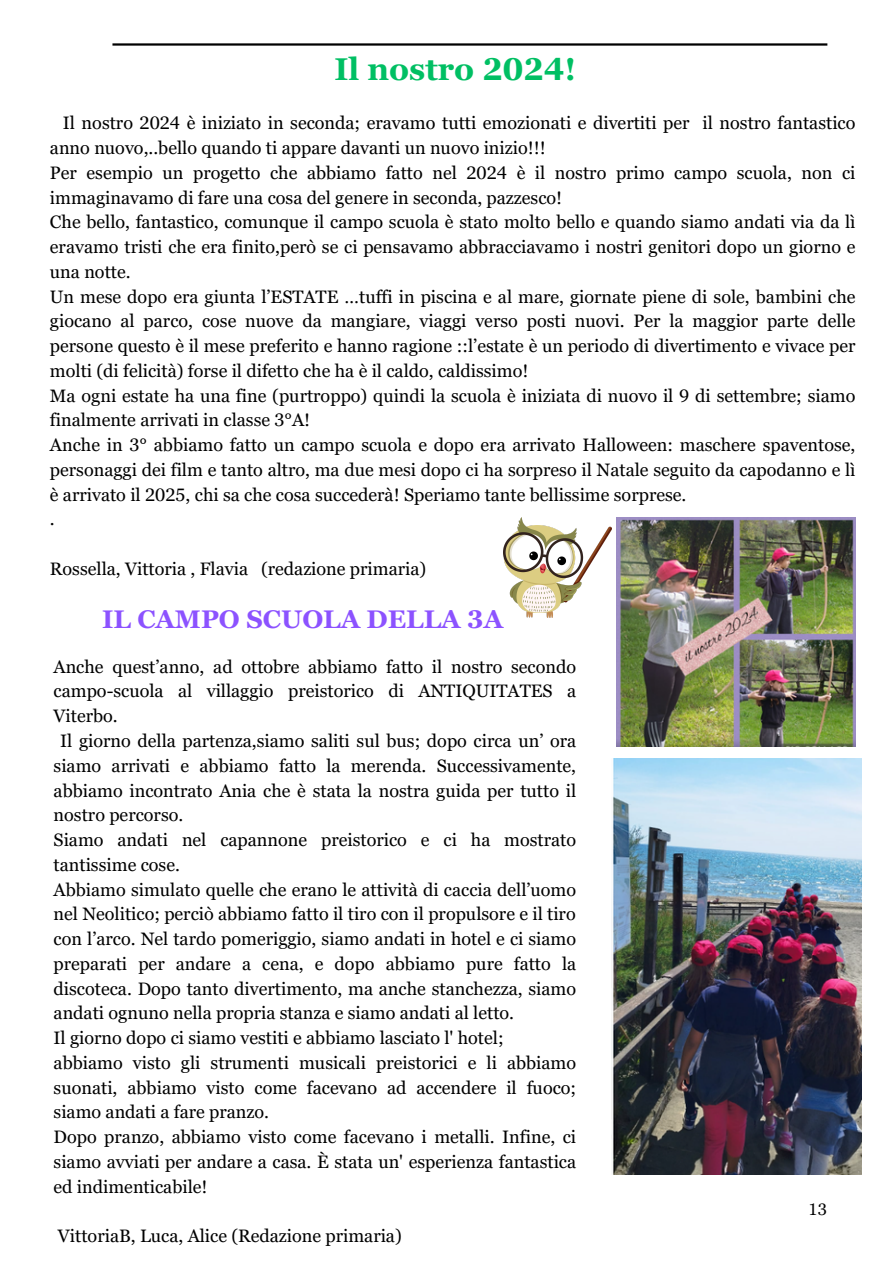
<style>
.page{position:relative;width:894px;height:1264px;background:#fff}
.page>*{position:absolute;margin:0;border:0;box-sizing:border-box;transform-origin:0 0}
.t1{font:700 31.5px "Georgia Pro";color:#00bf63}
.t2{font:700 25.5px "Georgia Pro";color:#8c52ff}
.t3{font:18px/24.8px "Georgia Pro";color:#000;text-align:justify}
.t4{font:16.5px "Georgia Pro";color:#000}
</style>
<div class="page">
<hr style="left:112px;top:43px;width:715px;height:3px;background:#000">
<img style="left:616px;top:517px;width:238px;height:229px">
<img style="left:611px;top:759px;width:249px;height:415px">
<img style="left:503px;top:517px;width:108px;height:101px">
<p class="t1" style="left:334px;top:51px;width:243px">Il nostro 2024!</p>
<p class="t3" style="left:50px;top:111px;width:806px;text-indent:13px">Il nostro 2024 è iniziato in seconda; eravamo tutti emozionati e divertiti per il nostro fantastico anno nuovo,..bello quando ti appare davanti un nuovo inizio!!!</p>
<h1 class="t3" style="left:50px;top:160px;width:806px">Per esempio un progetto che abbiamo fatto nel 2024 è il nostro primo campo scuola, non ci immaginavamo di fare una cosa del genere in seconda, pazzesco!</h1>
<p class="t3" style="left:50px;top:210px;width:806px">Che bello, fantastico, comunque il campo scuola è stato molto bello e quando siamo andati via da lì eravamo tristi che era finito,però se ci pensavamo abbracciavamo i nostri genitori dopo un giorno e una notte.</p>
<p class="t3" style="left:50px;top:284px;width:806px">Un mese dopo era giunta l’ESTATE …tuffi in piscina e al mare, giornate piene di sole, bambini che giocano al parco, cose nuove da mangiare, viaggi verso posti nuovi. Per la maggior parte delle persone questo è il mese preferito e hanno ragione ::l’estate è un periodo di divertimento e vivace per molti (di felicità) forse il difetto che ha è il caldo, caldissimo!</p>
<p class="t3" style="left:50px;top:383px;width:806px">Ma ogni estate ha una fine (purtroppo) quindi la scuola è iniziata di nuovo il 9 di settembre; siamo finalmente arrivati in classe 3°A!</p>
<p class="t3" style="left:50px;top:432px;width:806px">Anche in 3° abbiamo fatto un campo scuola e dopo era arrivato Halloween: maschere spaventose, personaggi dei film e tanto altro, ma due mesi dopo ci ha sorpreso il Natale seguito da capodanno e lì è arrivato il 2025, chi sa che cosa succederà! Speriamo tante bellissime sorprese.</p>
<p class="t3" style="left:50px;top:507px;width:6px">.</p>
<p class="t3" style="left:50px;top:556px;width:377px">Rossella, Vittoria , Flavia (redazione primaria)</p>
<p class="t2" style="left:102px;top:604px;width:402px">IL CAMPO SCUOLA DELLA 3A</p>
<p class="t3" style="left:54px;top:654px;width:524px">Anche quest’anno, ad ottobre abbiamo fatto il nostro secondo campo-scuola al villaggio preistorico di ANTIQUITATES a Viterbo.</p>
<p class="t3" style="left:54px;top:728px;width:524px;text-indent:7px">Il giorno della partenza,siamo saliti sul bus; dopo circa un’ ora siamo arrivati e abbiamo fatto la merenda. Successivamente, abbiamo incontrato Ania che è stata la nostra guida per tutto il nostro percorso.</p>
<h2 class="t3" style="left:54px;top:827px;width:524px">Siamo andati nel capannone preistorico e ci ha mostrato tantissime cose.</h2>
<p class="t3" style="left:54px;top:876px;width:524px">Abbiamo simulato quelle che erano le attività di caccia dell’uomo nel Neolitico; perciò abbiamo fatto il tiro con il propulsore e il tiro con l’arco. Nel tardo pomeriggio, siamo andati in hotel e ci siamo preparati per andare a cena, e dopo abbiamo pure fatto la discoteca. Dopo tanto divertimento, ma anche stanchezza, siamo andati ognuno nella propria stanza e siamo andati al letto.</p>
<p class="t3" style="left:54px;top:1025px;width:451px">Il giorno dopo ci siamo vestiti e abbiamo lasciato l' hotel;</p>
<p class="t3" style="left:54px;top:1050px;width:524px">abbiamo visto gli strumenti musicali preistorici e li abbiamo suonati, abbiamo visto come facevano ad accendere il fuoco; siamo andati a fare pranzo.</p>
<p class="t3" style="left:54px;top:1124px;width:524px">Dopo pranzo, abbiamo visto come facevano i metalli. Infine, ci siamo avviati per andare a casa. È stata un' esperienza fantastica ed indimenticabile!</p>
<p class="t3" style="left:58px;top:1223px;width:345px">VittoriaB, Luca, Alice (Redazione primaria)</p>
<p class="t4" style="left:808px;top:1200px;width:20px">13</p>
</div>
